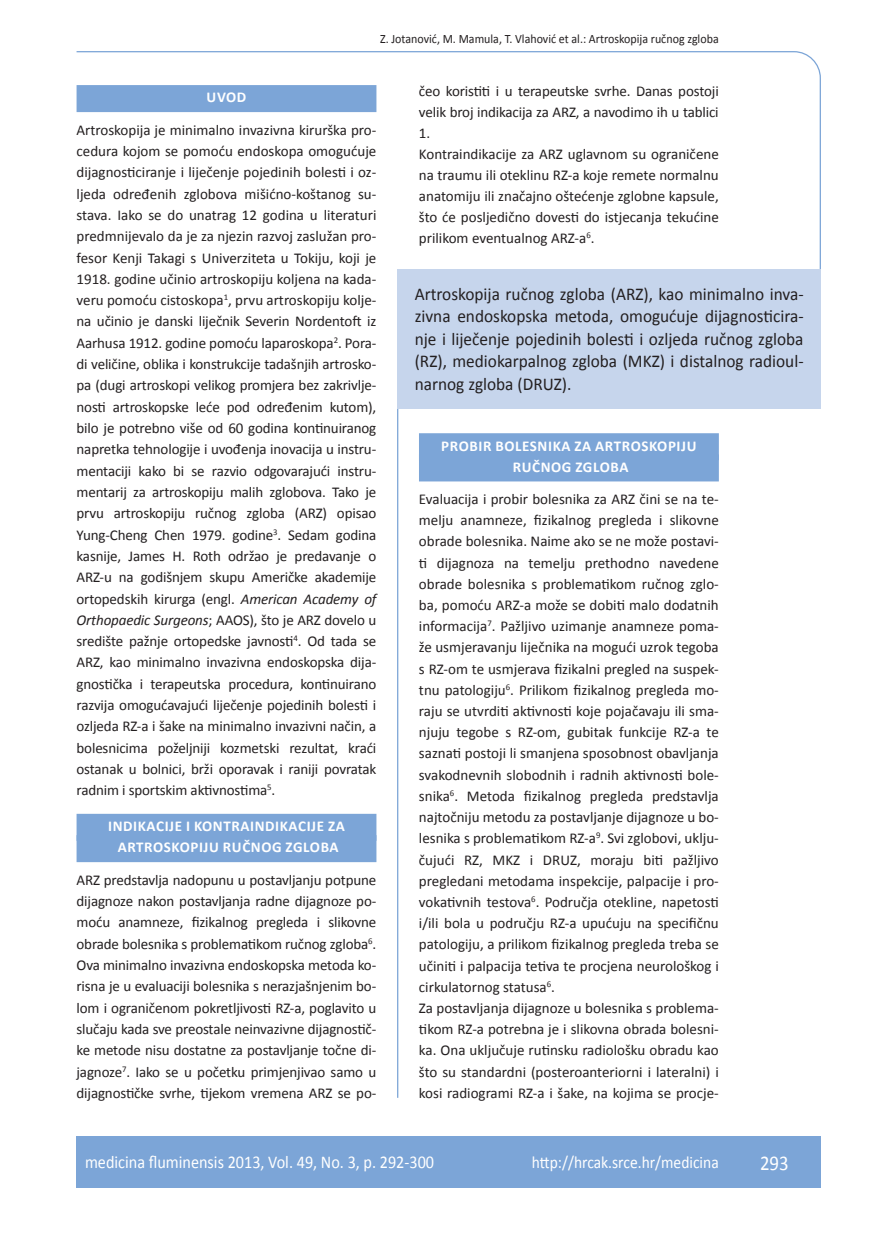
<style>
.page{position:relative;width:872px;height:1234px;background:#fff}
.page>*{position:absolute;margin:0;border:0;box-sizing:border-box;transform-origin:0 0}
.t1{font:21px "Calibri";color:#fff;scale:.9 1}
.t2{font:18px/22.5px "Calibri";color:#231f20;text-align:justify;scale:.96 1}
.t3{font:18px "Calibri";color:#fff;scale:.9 1}
.t4{font:17.25px "Calibri";color:#fff;scale:.9 1}
.t5{font:15px/21.3px "Calibri";color:#231f20;text-align:justify}
.t6{font:700 15px/21.3px "Calibri";letter-spacing:.04em;color:#fff;text-align:center}
.t7{font:12.75px "Calibri";color:#231f20;scale:.94 1}
.s1{font-style:italic}
</style>
<div class="page">
<svg style="left:76px;top:51px;width:745px;height:275px"></svg>
<hr style="left:397px;top:408px;width:1px;height:689px;background:#7ca5d7">
<div style="left:77px;top:1135px;width:744px;height:51px;background:#7ca5d7"></div>
<div style="left:398px;top:269px;width:422px;height:139px;background:#c6d5ec"></div>
<div style="left:77px;top:85px;width:299px;height:27px;background:#7ca5d7"></div>
<div style="left:77px;top:813px;width:299px;height:27px;background:#7ca5d7"></div>
<div style="left:77px;top:835px;width:299px;height:27px;background:#7ca5d7"></div>
<div style="left:419px;top:433px;width:300px;height:27px;background:#7ca5d7"></div>
<div style="left:419px;top:454px;width:300px;height:27px;background:#7ca5d7"></div>
<p class="t7" style="left:380px;top:30px;width:362px">Z. Jotanović, M. Mamula, T. Vlahović et al.: Artroskopija ručnog zgloba</p>
<p class="t6" style="left:207px;top:86px;width:41px">UVOD</p>
<p class="t5" style="left:77px;top:118px;width:301px">Artroskopija je minimalno invazivna kirurška pro&shy;cedura kojom se pomoću endoskopa omogućuje dijagnosticiranje i liječenje pojedinih bolesti i oz&shy;ljeda određenih zglobova mišićno-koštanog su&shy;stava. Iako se do unatrag 12 godina u literaturi predmnijevalo da je za njezin razvoj zaslužan pro&shy;fesor Kenji Takagi s Univerziteta u Tokiju, koji je 1918. godine učinio artroskopiju koljena na kada&shy;veru pomoću cistoskopa<sup>1</sup>, prvu artroskopiju kolje&shy;na učinio je danski liječnik Severin Nordentoft iz Aarhusa 1912. godine pomoću laparoskopa<sup>2</sup>. Pora&shy;di veličine, oblika i konstrukcije tadašnjih artrosko&shy;pa (dugi artroskopi velikog promjera bez zakrivlje&shy;nosti artroskopske leće pod određenim kutom), bilo je potrebno više od 60 godina kontinuiranog napretka tehnologije i uvođenja inovacija u instru&shy;mentaciji kako bi se razvio odgovarajući instru&shy;mentarij za artroskopiju malih zglobova. Tako je prvu artroskopiju ručnog zgloba (ARZ) opisao Yung-Cheng Chen 1979. godine<sup>3</sup>. Sedam godina kasnije, James H. Roth održao je predavanje o ARZ-u na godišnjem skupu Američke akademije ortopedskih kirurga (engl. <span class="s1">American Academy of Orthopaedic Surgeons</span>; AAOS), što je ARZ dovelo u središte pažnje ortopedske javnosti<sup>4</sup>. Od tada se ARZ, kao minimalno invazivna endoskopska dija&shy;gnostička i terapeutska procedura, kontinuirano razvija omogućavajući liječenje pojedinih bolesti i ozljeda RZ-a i šake na minimalno invazivni način, a bolesnicima poželjniji kozmetski rezultat, kraći ostanak u bolnici, brži oporavak i raniji povratak radnim i sportskim aktivnostima<sup>5</sup>.</p>
<p class="t6" style="left:108px;top:814px;width:238px">INDIKACIJE I KONTRAINDIKACIJE ZA<br>ARTROSKOPIJU RUČNOG ZGLOBA</p>
<p class="t5" style="left:77px;top:868px;width:301px">ARZ predstavlja nadopunu u postavljanju potpune dijagnoze nakon postavljanja radne dijagnoze po&shy;moću anamneze, fizikalnog pregleda i slikovne obrade bolesnika s problematikom ručnog zgloba<sup>6</sup>.<br>Ova minimalno invazivna endoskopska metoda ko&shy;risna je u evaluaciji bolesnika s nerazjašnjenim bo&shy;lom i ograničenom pokretljivosti RZ-a, poglavito u slučaju kada sve preostale neinvazivne dijagnostič&shy;ke metode nisu dostatne za postavljanje točne di&shy;jagnoze<sup>7</sup>. Iako se u početku primjenjivao samo u dijagnostičke svrhe, tijekom vremena ARZ se po-</p>
<p class="t5" style="left:419px;top:80px;width:301px;text-align:left">čeo koristiti i u terapeutske svrhe. Danas postoji velik broj indikacija za ARZ, a navodimo ih u tablici 1.<br>Kontraindikacije za ARZ uglavnom su ograničene na traumu ili oteklinu RZ-a koje remete normalnu anatomiju ili značajno oštećenje zglobne kapsule, što će posljedično dovesti do istjecanja tekućine prilikom eventualnog ARZ-a<sup>6</sup>.</p>
<p class="t2" style="left:415px;top:282px;width:406px">Artroskopija ručnog zgloba (ARZ), kao minimalno inva&shy;zivna endoskopska metoda, omogućuje dijagnosticira&shy;nje i liječenje pojedinih bolesti i ozljeda ručnog zgloba (RZ), mediokarpalnog zgloba (MKZ) i distalnog radioul&shy;narnog zgloba (DRUZ).</p>
<p class="t6" style="left:441px;top:434px;width:257px">PROBIR BOLESNIKA ZA ARTROSKOPIJU<br>RUČNOG ZGLOBA</p>
<p class="t5" style="left:419px;top:487px;width:301px;text-align:left">Evaluacija i probir bolesnika za ARZ čini se na te&shy;melju anamneze, fizikalnog pregleda i slikovne obrade bolesnika. Naime ako se ne može postavi&shy;ti dijagnoza na temelju prethodno navedene obrade bolesnika s problematikom ručnog zglo&shy;ba, pomoću ARZ-a može se dobiti malo dodatnih informacija<sup>7</sup>. Pažljivo uzimanje anamneze poma&shy;že usmjeravanju liječnika na mogući uzrok tegoba s RZ-om te usmjerava fizikalni pregled na suspek&shy;tnu patologiju<sup>6</sup>. Prilikom fizikalnog pregleda mo&shy;raju se utvrditi aktivnosti koje pojačavaju ili sma&shy;njuju tegobe s RZ-om, gubitak funkcije RZ-a te saznati postoji li smanjena sposobnost obavljanja svakodnevnih slobodnih i radnih aktivnosti bole&shy;snika<sup>6</sup>. Metoda fizikalnog pregleda predstavlja najtočniju metodu za postavljanje dijagnoze u bo&shy;lesnika s problematikom RZ-a<sup>9</sup>. Svi zglobovi, uklju&shy;čujući RZ, MKZ i DRUZ, moraju biti pažljivo pregledani metodama inspekcije, palpacije i pro&shy;vokativnih testova<sup>6</sup>. Područja otekline, napetosti i/ili bola u području RZ-a upućuju na specifičnu patologiju, a prilikom fizikalnog pregleda treba se učiniti i palpacija tetiva te procjena neurološkog i cirkulatornog statusa<sup>6</sup>.<br>Za postavljanja dijagnoze u bolesnika s problema&shy;tikom RZ-a potrebna je i slikovna obrada bolesni&shy;ka. Ona uključuje rutinsku radiološku obradu kao što su standardni (posteroanteriorni i lateralni) i kosi radiogrami RZ-a i šake, na kojima se procje-</p>
<p class="t3" style="left:85px;top:1150px;width:389px">medicina fluminensis 2013, Vol. 49, No. 3, p. 292-300</p>
<p class="t4" style="left:532px;top:1151px;width:209px">http://hrcak.srce.hr/medicina</p>
<h1 class="t1" style="left:760px;top:1149px;width:33px">293</h1>
</div>
